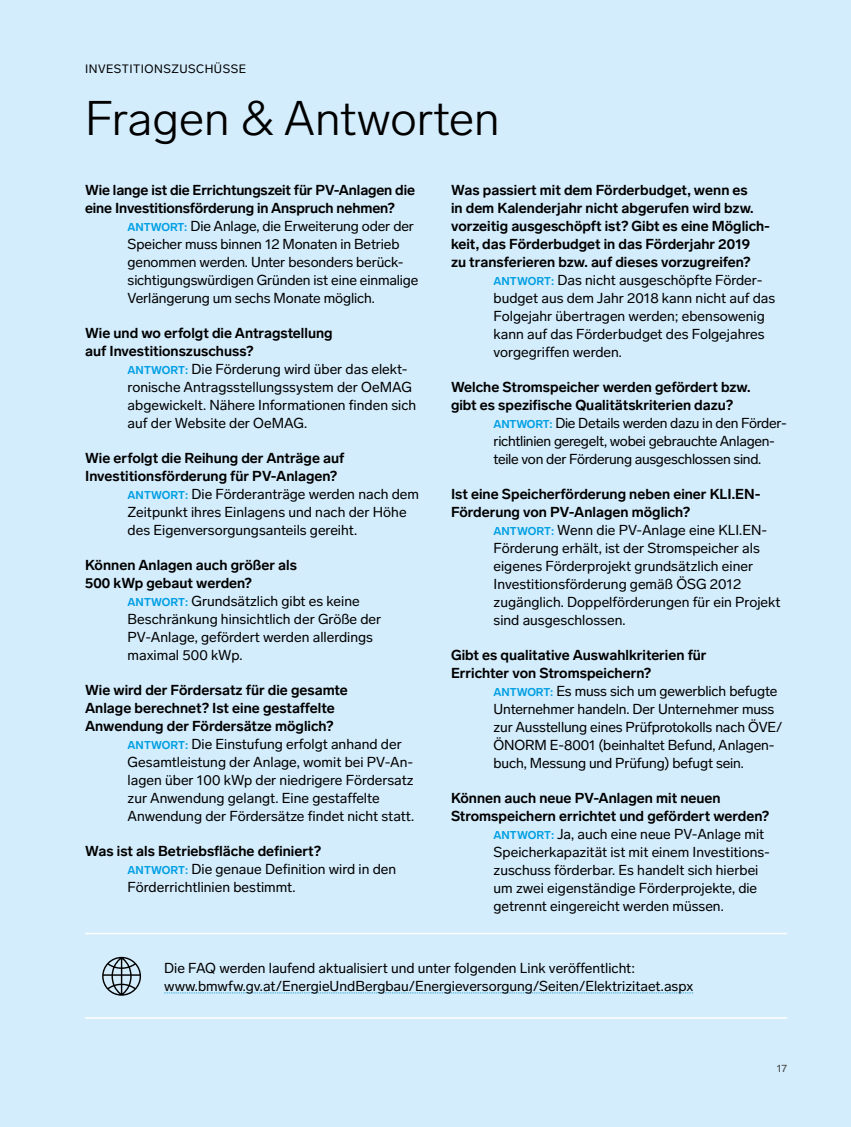
<style>
.page{position:relative;width:851px;height:1127px;background:#fff}
.page>*{position:absolute;margin:0;border:0;box-sizing:border-box;transform-origin:0 0}
.H1-Headline{font:300 48px "Lab Grotesque";color:#000}
.Antwort{font:14.25px/18px "Lab Grotesque";color:#000}
.Frage{font:700 14.25px/18px "Lab Grotesque";color:#000}
.P-Text{font:14.25px/18px "Lab Grotesque";color:#000}
.Antwort-2{font:14.25px/18px "Lab Grotesque";letter-spacing:-.02em;color:#000}
.H2-Spitzmarke{font:12px "Lab Grotesque";letter-spacing:.04em;color:#000}
.t1{font:10.5px "Lab Grotesque";color:#3c3c3b}
.s1{font-weight:700;font-size:11.25px;color:#009fe3}
</style>
<div class="page">
<div style="left:0;top:0;width:850px;height:1127px;background:#d4edfc"></div>
<svg style="left:164px;top:992px;width:529px;height:1px"></svg>
<hr style="left:85px;top:1017px;width:702px;height:2px;background:#fff">
<hr style="left:85px;top:933px;width:702px;height:1px;background:#fff">
<svg style="left:102px;top:957px;width:39px;height:39px"></svg>
<h2 class="H2-Spitzmarke" style="left:85px;top:62px;width:162px">INVESTITIONSZUSCHÜSSE</h2>
<h1 class="H1-Headline" style="left:85px;top:90px;width:416px">Fragen &amp; Antworten</h1>
<p class="Frage" style="left:85px;top:181px;width:331px">Wie lange ist die Errichtungszeit für PV-Anlagen die eine Investitionsförderung in Anspruch nehmen?</p>
<p class="Antwort" style="left:128px;top:217px;width:292px"><span class="s1">ANTWORT:</span> Die Anlage, die Erweiterung oder der Speicher muss binnen 12 Monaten in Betrieb genommen werden. Unter besonders berück&shy;sichtigungswürdigen Gründen ist eine einmalige Verlängerung um sechs Monate möglich.</p>
<p class="Frage" style="left:85px;top:324px;width:249px">Wie und wo erfolgt die Antragstellung auf Investitionszuschuss?</p>
<p class="Antwort" style="left:128px;top:360px;width:290px"><span class="s1">ANTWORT:</span> Die Förderung wird über das elekt&shy;ronische Antragsstellungssystem der OeMAG abgewickelt. Nähere Informationen finden sich auf der Website der OeMAG.</p>
<p class="Frage" style="left:85px;top:449px;width:261px">Wie erfolgt die Reihung der Anträge auf<br>Investitionsförderung für PV-Anlagen?</p>
<p class="Antwort" style="left:128px;top:485px;width:293px"><span class="s1">ANTWORT:</span> Die Förderanträge werden nach dem<br>Zeitpunkt ihres Einlagens und nach der Höhe des Eigenversorgungsanteils gereiht.</p>
<p class="Frage" style="left:85px;top:556px;width:213px">Können Anlagen auch größer als<br>500 kWp gebaut werden?</p>
<p class="Antwort" style="left:128px;top:592px;width:255px"><span class="s1">ANTWORT:</span> Grundsätzlich gibt es keine Beschränkung hinsichtlich der Größe der PV-Anlage, gefördert werden allerdings maximal 500 kWp.</p>
<p class="Frage" style="left:85px;top:681px;width:264px">Wie wird der Fördersatz für die gesamte<br>Anlage berechnet? Ist eine gestaffelte<br>Anwendung der Fördersätze möglich?</p>
<p class="Antwort" style="left:128px;top:735px;width:288px"><span class="s1">ANTWORT:</span> Die Einstufung erfolgt anhand der Gesamtleistung der Anlage, womit bei PV-An&shy;lagen über 100 kWp der niedrigere Fördersatz zur Anwendung gelangt. Eine gestaffelte Anwendung der Fördersätze findet nicht statt.</p>
<p class="Frage" style="left:85px;top:842px;width:237px">Was ist als Betriebsfläche definiert?</p>
<p class="Antwort" style="left:128px;top:860px;width:270px"><span class="s1">ANTWORT:</span> Die genaue Definition wird in den<br>Förderrichtlinien bestimmt.</p>
<p class="Frage" style="left:451px;top:181px;width:320px">Was passiert mit dem Förderbudget, wenn es<br>in dem Kalenderjahr nicht abgerufen wird bzw. vorzeitig ausgeschöpft ist? Gibt es eine Möglich&shy;keit, das Förderbudget in das Förderjahr 2019<br>zu transferieren bzw. auf dieses vorzugreifen?</p>
<p class="Antwort" style="left:493px;top:271px;width:283px"><span class="s1">ANTWORT:</span> Das nicht ausgeschöpfte Förder&shy;budget aus dem Jahr 2018 kann nicht auf das Folgejahr übertragen werden; ebensowenig kann auf das Förderbudget des Folgejahres vorgegriffen werden.</p>
<p class="Frage" style="left:451px;top:378px;width:301px">Welche Stromspeicher werden gefördert bzw. gibt es spezifische Qualitätskriterien dazu?</p>
<p class="Antwort-2" style="left:493px;top:414px;width:293px"><span class="s1">ANTWORT:</span> Die Details werden dazu in den Förder&shy;richtlinien geregelt, wobei gebrauchte Anlagen&shy;teile von der Förderung ausgeschlossen sind.</p>
<p class="Frage" style="left:451px;top:485px;width:309px">Ist eine Speicherförderung neben einer KLI.EN-<br>Förderung von PV-Anlagen möglich?</p>
<p class="Antwort" style="left:493px;top:521px;width:288px"><span class="s1">ANTWORT:</span> Wenn die PV-Anlage eine KLI.EN-Förderung erhält, ist der Stromspeicher als eigenes Förderprojekt grundsätzlich einer Investitionsförderung gemäß ÖSG 2012 zugänglich. Doppelförderungen für ein Projekt sind ausgeschlossen.</p>
<p class="Frage" style="left:451px;top:646px;width:257px">Gibt es qualitative Auswahlkriterien für<br>Errichter von Stromspeichern?</p>
<p class="Antwort" style="left:493px;top:682px;width:290px"><span class="s1">ANTWORT:</span> Es muss sich um gewerblich befugte Unternehmer handeln. Der Unternehmer muss zur Ausstellung eines Prüfprotokolls nach ÖVE/ ÖNORM E-8001 (beinhaltet Befund, Anlagen&shy;buch, Messung und Prüfung) befugt sein.</p>
<p class="Frage" style="left:451px;top:789px;width:319px">Können auch neue PV-Anlagen mit neuen<br>Stromspeichern errichtet und gefördert werden?</p>
<p class="Antwort" style="left:493px;top:825px;width:278px"><span class="s1">ANTWORT:</span> Ja, auch eine neue PV-Anlage mit Speicherkapazität ist mit einem Investitions&shy;zuschuss förderbar. Es handelt sich hierbei um zwei eigenständige Förderprojekte, die getrennt eingereicht werden müssen.</p>
<p class="P-Text" style="left:164px;top:959px;width:530px">Die FAQ werden laufend aktualisiert und unter folgenden Link veröffentlicht: www.bmwfw.gv.at/EnergieUndBergbau/Energieversorgung/Seiten/Elektrizitaet.aspx</p>
<p class="t1" style="left:776px;top:1062px;width:12px">17</p>
</div>
